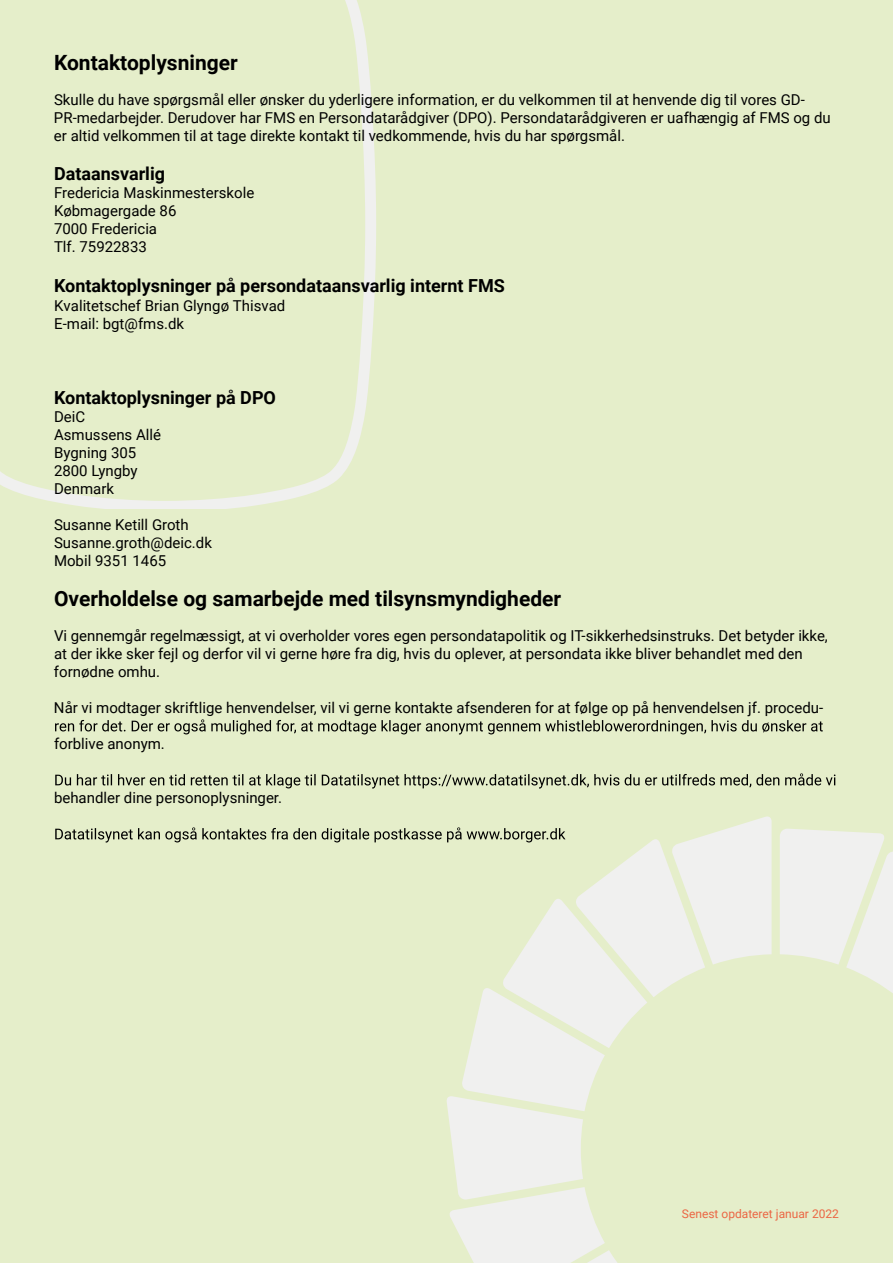
<style>
.page{position:relative;width:893px;height:1263px;background:#e5eeca}
.page>*{position:absolute;margin:0;border:0;box-sizing:border-box;transform-origin:0 0}
.t1{font:700 21px "Roboto";color:#000}
.t2{font:700 18px "Roboto";color:#000}
.t3{font:15px/18px "Roboto";color:#000}
.t4{font:12px "Roboto";color:#eb6644}
</style>
<div class="page">
<svg style="left:446px;top:816px;width:447px;height:447px"></svg>
<svg style="left:0;top:0;width:376px;height:509px"></svg>
<svg style="left:55px;top:719px;width:768px;height:15px"></svg>
<svg style="left:55px;top:773px;width:780px;height:15px"></svg>
<svg style="left:55px;top:827px;width:510px;height:15px"></svg>
<h1 class="t1" style="left:54px;top:48px;width:185px">Kontaktoplysninger</h1>
<p class="t3" style="left:54px;top:90px;width:778px">Skulle du have spørgsmål eller ønsker du yderligere information, er du velkommen til at henvende dig til vores GD-<br>PR-medarbejder. Derudover har FMS en Persondatarådgiver (DPO). Persondatarådgiveren er uafhængig af FMS og du er altid velkommen til at tage direkte kontakt til vedkommende, hvis du har spørgsmål.</p>
<p class="t2" style="left:54px;top:161px;width:113px">Dataansvarlig</p>
<p class="t3" style="left:54px;top:184px;width:202px">Fredericia Maskinmesterskole<br>Købmagergade 86<br>7000 Fredericia<br>Tlf. 75922833</p>
<p class="t2" style="left:54px;top:273px;width:452px">Kontaktoplysninger på persondataansvarlig internt FMS</p>
<p class="t3" style="left:54px;top:296px;width:233px">Kvalitetschef Brian Glyngø Thisvad<br>E-mail: bgt@fms.dk</p>
<p class="t2" style="left:54px;top:385px;width:224px">Kontaktoplysninger på DPO</p>
<p class="t3" style="left:54px;top:407px;width:109px">DeiC<br>Asmussens Allé<br>Bygning 305<br>2800 Lyngby<br>Denmark</p>
<p class="t3" style="left:54px;top:515px;width:159px">Susanne Ketill Groth<br>Susanne.groth@deic.dk<br>Mobil 9351 1465</p>
<h1 class="t1" style="left:54px;top:584px;width:509px">Overholdelse og samarbejde med tilsynsmyndigheder</h1>
<p class="t3" style="left:54px;top:626px;width:775px">Vi gennemgår regelmæssigt, at vi overholder vores egen persondatapolitik og IT-sikkerhedsinstruks. Det betyder ikke, at der ikke sker fejl og derfor vil vi gerne høre fra dig, hvis du oplever, at persondata ikke bliver behandlet med den fornødne omhu.</p>
<p class="t3" style="left:54px;top:698px;width:771px">Når vi modtager skriftlige henvendelser, vil vi gerne kontakte afsenderen for at følge op på henvendelsen jf. procedu-</p>
<p class="t3" style="left:54px;top:734px;width:112px">forblive anonym.</p>
<p class="t3" style="left:54px;top:788px;width:229px">behandler dine personoplysninger.</p>
<p class="t4" style="left:682px;top:1205px;width:159px">Senest opdateret januar 2022</p>
</div>
